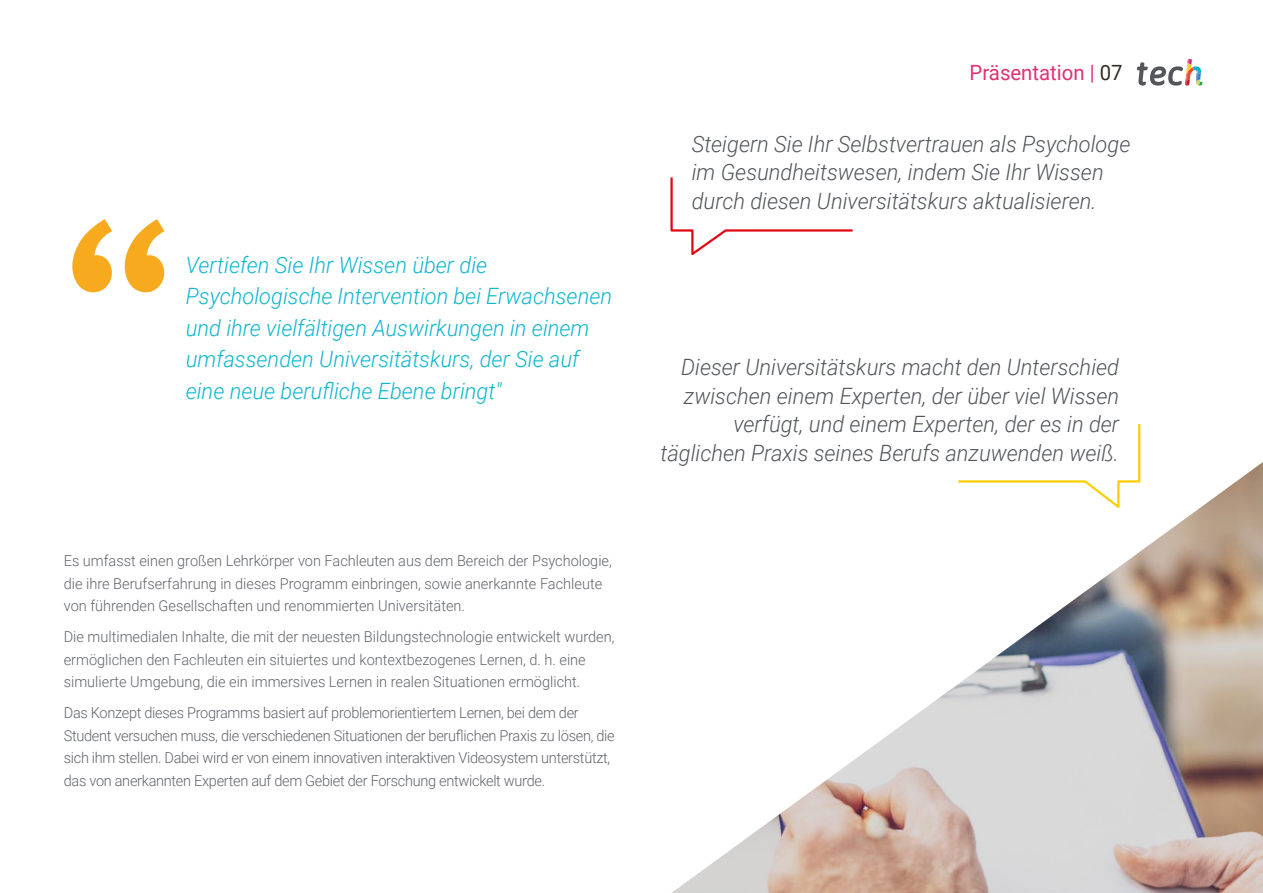
<style>
.page{position:relative;width:1263px;height:893px;background:#fff}
.page>*{position:absolute;margin:0;border:0;box-sizing:border-box;transform-origin:0 0}
.t1{font:italic 300 22.5px/28.5px "Roboto";color:#52555b;text-align:right}
.t2{font:italic 300 22.5px/31.5px "Roboto";color:#0fb6cf}
.t3{font:21px "Roboto";color:#df3174}
.t4{font:300 15px/22.5px "Roboto";color:#61646a}
.t5{font:300 15px/22.5px "Roboto";letter-spacing:-.02em;color:#61646a}
.s1{color:#312e20}
</style>
<div class="page">
<svg style="left:72px;top:219px;width:92px;height:73px"></svg>
<img style="left:672px;top:462px;width:591px;height:431px">
<svg style="left:956px;top:424px;width:185px;height:87px"></svg>
<svg style="left:670px;top:177px;width:183px;height:78px"></svg>
<svg style="left:1137px;top:59px;width:65px;height:27px"></svg>
<h1 class="t2" style="left:186px;top:248px;width:428px">Vertiefen Sie Ihr Wissen über die Psychologische Intervention bei Erwachsenen und ihre vielfältigen Auswirkungen in einem umfassenden Universitätskurs, der Sie auf eine neue berufliche Ebene bringt"</h1>
<p class="t4" style="left:64px;top:549px;width:550px">Es umfasst einen großen Lehrkörper von Fachleuten aus dem Bereich der Psychologie, die ihre Berufserfahrung in dieses Programm einbringen, sowie anerkannte Fachleute von führenden Gesellschaften und renommierten Universitäten.</p>
<p class="t4" style="left:64px;top:625px;width:552px">Die multimedialen Inhalte, die mit der neuesten Bildungstechnologie entwickelt wurden, ermöglichen den Fachleuten ein situiertes und kontextbezogenes Lernen, d. h. eine simulierte Umgebung, die ein immersives Lernen in realen Situationen ermöglicht.</p>
<p class="t5" style="left:64px;top:701px;width:552px">Das Konzept dieses Programms basiert auf problemorientiertem Lernen, bei dem der Student versuchen muss, die verschiedenen Situationen der beruflichen Praxis zu lösen, die sich ihm stellen. Dabei wird er von einem innovativen interaktiven Videosystem unterstützt, das von anerkannten Experten auf dem Gebiet der Forschung entwickelt wurde.</p>
<h2 class="t3" style="left:969px;top:57px;width:155px">Präsentation | <span class="s1">07</span></h2>
<h1 class="t1" style="left:692px;top:129px;width:440px;text-align:left">Steigern Sie Ihr Selbstvertrauen als Psychologe im Gesundheitswesen, indem Sie Ihr Wissen durch diesen Universitätskurs aktualisieren.</h1>
<h1 class="t1" style="left:660px;top:352px;width:460px">Dieser Universitätskurs macht den Unterschied zwischen einem Experten, der über viel Wissen verfügt, und einem Experten, der es in der täglichen Praxis seines Berufs anzuwenden weiß.</h1>
</div>
